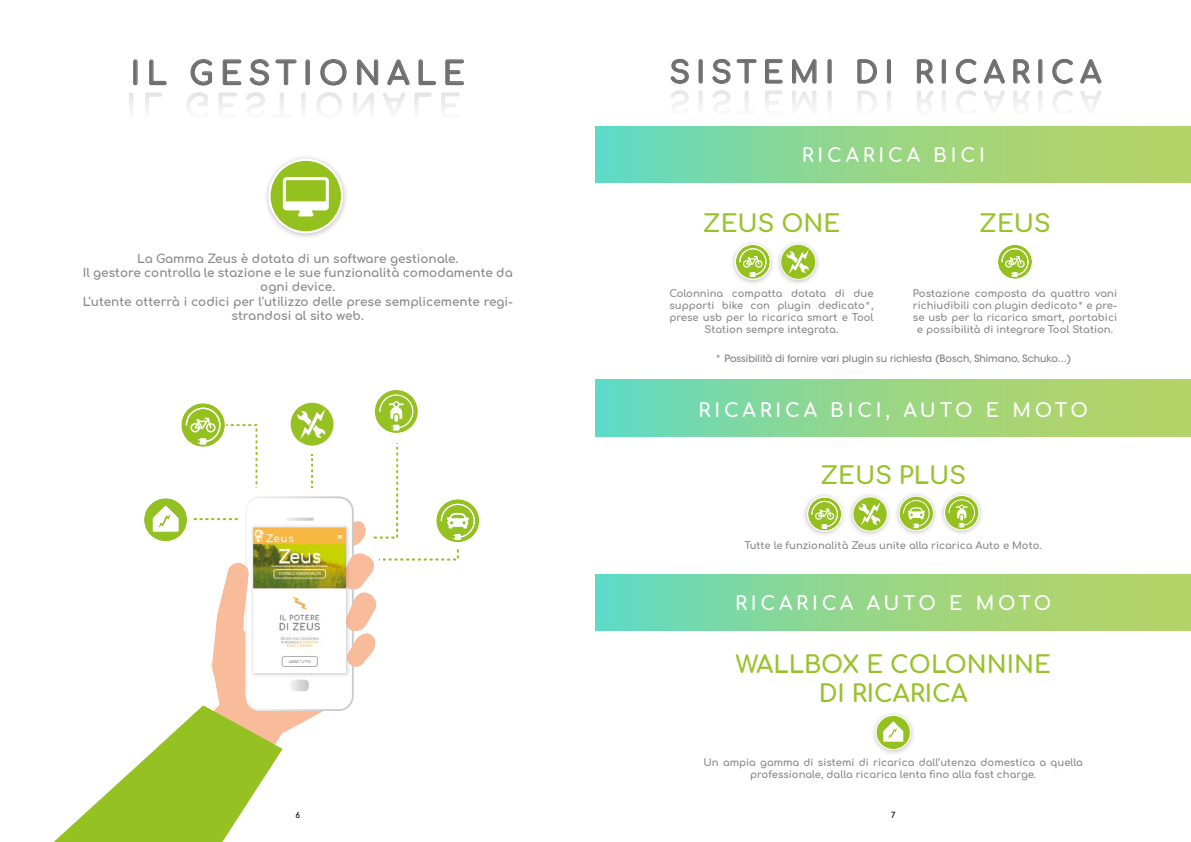
<style>
.page{position:relative;width:1191px;height:842px;background:#fff}
.page>*{position:absolute;margin:0;border:0;box-sizing:border-box;transform-origin:0 0}
.t1{font:700 31.8px "Comfortaa";letter-spacing:.2em;color:#706f6f}
.t2{font:700 30px "Comfortaa";letter-spacing:.2em;color:#706f6f}
.t3{font:700 24px/28.8px "Comfortaa";color:#98c229;text-align:center}
.t4{font:700 19px "Comfortaa";letter-spacing:.2em;color:#fff}
.t5{font:700 12px/14.4px "Comfortaa";color:#878787;text-align:center}
.t6{font:700 10px/12px "Comfortaa";color:#878787;text-align:center}
.t7{font:500 10px "ITC Avant Garde Std";color:#878787}
.t8{font:700 8px "Comfortaa";color:#000}
.s1{font-family:"ITC Avant Garde Std";font-weight:500}
</style>
<div class="page">
<div style="left:869px;top:709px;width:47px;height:47px;background:#000;opacity:.25"></div>
<svg style="left:875px;top:715px;width:36px;height:35px"></svg>
<img style="left:595px;top:380px;width:443px;height:56px">
<div style="left:1038px;top:380px;width:153px;height:56px;background:#b0d46b"></div>
<img style="left:595px;top:574px;width:443px;height:56px">
<div style="left:1038px;top:574px;width:153px;height:56px;background:#b0d46b"></div>
<img style="left:595px;top:126px;width:443px;height:56px">
<div style="left:1038px;top:126px;width:153px;height:56px;background:#b0d46b"></div>
<div style="left:263px;top:154px;width:86px;height:86px;background:#000;opacity:.25"></div>
<svg style="left:268px;top:159px;width:75px;height:74px"></svg>
<svg style="left:54px;top:390px;width:426px;height:452px"></svg>
<svg style="left:133px;top:59px;width:5px;height:27px"></svg>
<svg style="left:149px;top:59px;width:18px;height:27px"></svg>
<svg style="left:190px;top:59px;width:23px;height:27px"></svg>
<svg style="left:222px;top:59px;width:20px;height:27px"></svg>
<svg style="left:250px;top:59px;width:19px;height:27px"></svg>
<svg style="left:275px;top:59px;width:22px;height:27px"></svg>
<svg style="left:305px;top:59px;width:5px;height:27px"></svg>
<svg style="left:320px;top:59px;width:27px;height:27px"></svg>
<svg style="left:357px;top:59px;width:22px;height:27px"></svg>
<svg style="left:387px;top:59px;width:23px;height:27px"></svg>
<svg style="left:418px;top:59px;width:18px;height:27px"></svg>
<svg style="left:445px;top:59px;width:19px;height:27px"></svg>
<svg style="left:670px;top:59px;width:19px;height:25px"></svg>
<svg style="left:698px;top:59px;width:5px;height:25px"></svg>
<svg style="left:712px;top:59px;width:45px;height:25px"></svg>
<svg style="left:765px;top:59px;width:18px;height:25px"></svg>
<svg style="left:792px;top:59px;width:25px;height:25px"></svg>
<svg style="left:827px;top:59px;width:5px;height:25px"></svg>
<svg style="left:857px;top:59px;width:20px;height:25px"></svg>
<svg style="left:887px;top:59px;width:4px;height:25px"></svg>
<svg style="left:916px;top:59px;width:18px;height:25px"></svg>
<svg style="left:941px;top:59px;width:5px;height:25px"></svg>
<svg style="left:955px;top:58px;width:22px;height:26px"></svg>
<svg style="left:983px;top:59px;width:22px;height:25px"></svg>
<svg style="left:1013px;top:59px;width:17px;height:25px"></svg>
<svg style="left:1038px;top:59px;width:5px;height:25px"></svg>
<svg style="left:1052px;top:58px;width:21px;height:26px"></svg>
<svg style="left:1080px;top:59px;width:22px;height:25px"></svg>
<div style="left:729px;top:239px;width:93px;height:47px;background:#000;opacity:.25"></div>
<svg style="left:735px;top:244px;width:36px;height:36px"></svg>
<svg style="left:780px;top:244px;width:36px;height:36px"></svg>
<svg style="left:998px;top:245px;width:34px;height:34px"></svg>
<div style="left:801px;top:490px;width:183px;height:48px;background:#000;opacity:.25"></div>
<svg style="left:898px;top:496px;width:36px;height:35px"></svg>
<svg style="left:944px;top:495px;width:35px;height:35px"></svg>
<svg style="left:852px;top:496px;width:35px;height:36px"></svg>
<svg style="left:807px;top:496px;width:35px;height:36px"></svg>
<svg style="left:129px;top:92px;width:331px;height:19px"></svg>
<svg style="left:671px;top:90px;width:431px;height:17px"></svg>
<h1 class="t1" style="left:131px;top:44px;width:336px">IL GESTIONALE</h1>
<h2 class="t2" style="left:669px;top:45px;width:433px">SISTEMI DI RICARICA</h2>
<h3 class="t4" style="left:801px;top:138px;width:185px">RICARICA BICI</h3>
<p class="t5" style="left:83px;top:249px;width:431px">La Gamma Zeus è dotata di un software gestionale.<br>Il gestore controlla le stazione e le sue funzionalità comodamente da ogni device.<br>L'utente otterrà i codici per l'utilizzo delle prese semplicemente regi&shy;strandosi al sito web.</p>
<h3 class="t3" style="left:703px;top:206px;width:139px">ZEUS ONE</h3>
<p class="t6" style="left:669px;top:286px;width:206px">Colonnina compatta dotata di due supporti bike con plugin dedicato<span class="s1">*</span>, prese usb per la ricarica smart e Tool Station sempre integrata.</p>
<h3 class="t3" style="left:979px;top:206px;width:73px">ZEUS</h3>
<p class="t6" style="left:913px;top:286px;width:206px">Postazione composta da quattro vani richiudibili con plugin dedicato<span class="s1">*</span> e pre&shy;se usb per la ricarica smart, portabici e possibilità di integrare Tool Station.</p>
<p class="t7" style="left:715px;top:352px;width:357px">* Possibilità di fornire vari plugin su richiesta (Bosch, Shimano, Schuko...)</p>
<h3 class="t4" style="left:698px;top:393px;width:391px">RICARICA BICI, AUTO E MOTO</h3>
<h3 class="t3" style="left:820px;top:457px;width:147px">ZEUS PLUS</h3>
<p class="t6" style="left:744px;top:538px;width:299px">Tutte le funzionalità Zeus unite alla ricarica Auto e Moto.</p>
<h3 class="t4" style="left:735px;top:586px;width:318px">RICARICA AUTO E MOTO</h3>
<h3 class="t3" style="left:735px;top:647px;width:317px">WALLBOX E COLONNINE<br>DI RICARICA</h3>
<p class="t6" style="left:703px;top:755px;width:381px">Un ampia gamma di sistemi di ricarica dall’utenza domestica a quella professionale, dalla ricarica lenta fino alla fast charge.</p>
<p class="t8" style="left:295px;top:807px;width:6px">6</p>
<p class="t8" style="left:891px;top:807px;width:6px">7</p>
</div>
